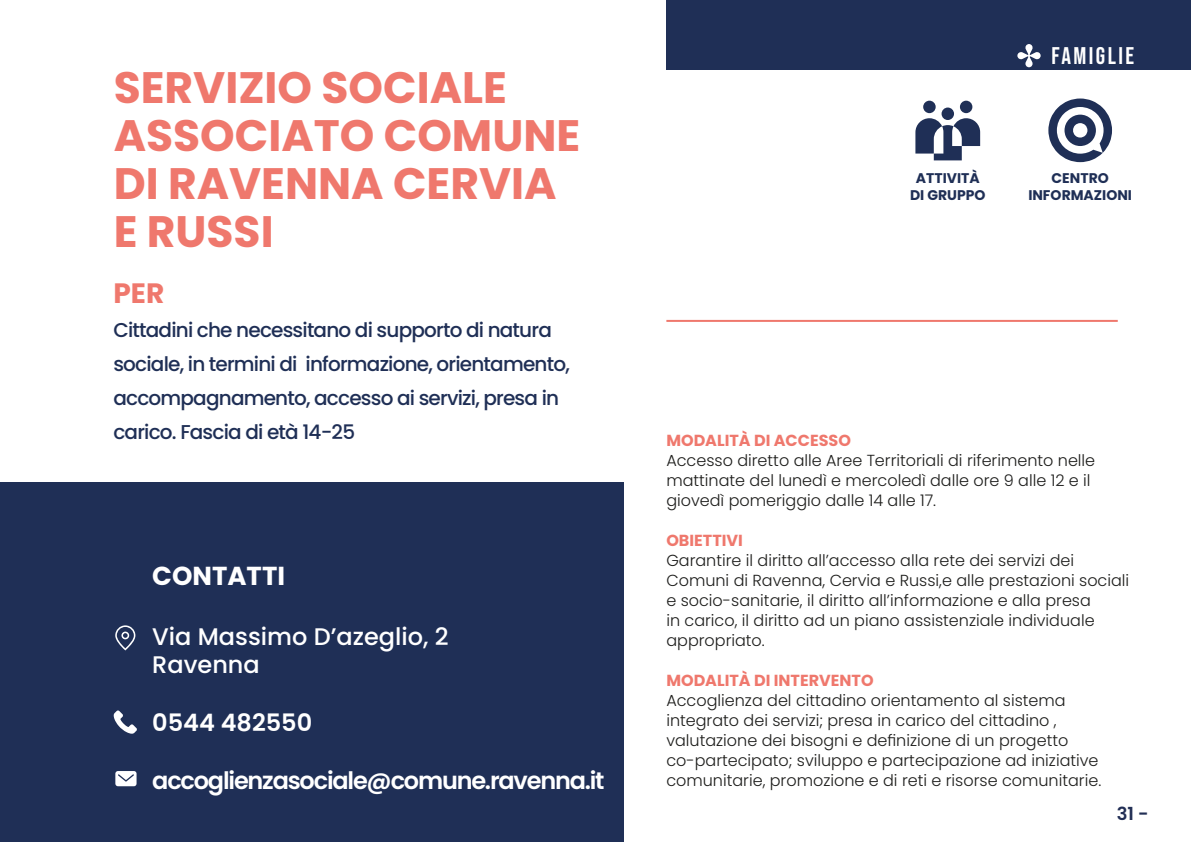
<style>
.page{position:relative;width:1191px;height:842px;background:#fff}
.page>*{position:absolute;margin:0;border:0;box-sizing:border-box;transform-origin:0 0}
.t1{font:700 44px "Poppins";color:#ef786d}
.t2{font:700 28px "Poppins";color:#ef786d}
.t3{font:700 26px "Poppins";color:#fff}
.t4{font:600 24px "Poppins";letter-spacing:-.05em;color:#fff}
.t5{font:500 24px "Poppins";color:#fff}
.t6{font:600 24px "Poppins";color:#fff}
.t7{font:24px "Bebas Neue";letter-spacing:.1em;color:#fff}
.t8{font:500 20px/34px "Poppins";letter-spacing:-.04em;color:#1f2f56}
.t9{font:600 18px "Poppins";color:#222f55}
.t10{font:300 16px/20px "Poppins";color:#1d1d1b}
.t11{font:700 16px "Poppins";color:#ef786d}
.t12{font:700 14px "Poppins";color:#1f2f56}
</style>
<div class="page">
<div style="left:0;top:483px;width:624px;height:359px;background:#1f2f56"></div>
<svg style="left:114px;top:710px;width:23px;height:24px"></svg>
<svg style="left:115px;top:625px;width:20px;height:25px"></svg>
<hr style="left:666px;top:320px;width:451px;height:2px;background:#ef786d">
<div style="left:923px;top:101px;width:12px;height:12px;background:#1f2f56;border-radius:50%"></div>
<div style="left:941px;top:108px;width:13px;height:12px;background:#1f2f56;border-radius:50%"></div>
<svg style="left:915px;top:118px;width:65px;height:42px"></svg>
<div style="left:960px;top:101px;width:12px;height:12px;background:#1f2f56;border-radius:50%"></div>
<svg style="left:1048px;top:99px;width:64px;height:63px"></svg>
<svg style="left:115px;top:771px;width:22px;height:15px"></svg>
<div style="left:666px;top:0;width:525px;height:69px;background:#1f2f56"></div>
<svg style="left:1017px;top:44px;width:23px;height:23px"></svg>
<p class="t1" style="left:114px;top:62px;width:395px">SERVIZIO SOCIALE</p>
<p class="t1" style="left:114px;top:110px;width:468px">ASSOCIATO COMUNE</p>
<p class="t1" style="left:114px;top:158px;width:444px">DI RAVENNA CERVIA</p>
<p class="t1" style="left:114px;top:206px;width:161px">E RUSSI</p>
<p class="t2" style="left:113px;top:277px;width:52px">PER</p>
<p class="t8" style="left:113px;top:313px;width:458px">Cittadini che necessitano di supporto di natura sociale, in termini di informazione, orientamento, accompagnamento, accesso ai servizi, presa in carico. Fascia di età 14-25</p>
<p class="t3" style="left:152px;top:560px;width:134px">CONTATTI</p>
<p class="t5" style="left:152px;top:622px;width:298px">Via Massimo D’azeglio, 2</p>
<p class="t5" style="left:152px;top:651px;width:109px">Ravenna</p>
<p class="t6" style="left:152px;top:709px;width:161px">0544 482550</p>
<p class="t4" style="left:152px;top:766px;width:454px">accoglienzasociale@comune.ravenna.it</p>
<p class="t12" style="left:915px;top:170px;width:65px">ATTIVITÀ</p>
<p class="t12" style="left:910px;top:187px;width:77px">DI GRUPPO</p>
<p class="t7" style="left:1051px;top:42px;width:84px">FAMIGLIE</p>
<p class="t12" style="left:1051px;top:170px;width:59px">CENTRO</p>
<p class="t12" style="left:1028px;top:187px;width:105px">INFORMAZIONI</p>
<p class="t11" style="left:666px;top:431px;width:186px">MODALITÀ DI ACCESSO</p>
<p class="t10" style="left:666px;top:451px;width:430px">Accesso diretto alle Aree Territoriali di riferimento nelle mattinate del lunedì e mercoledì dalle ore 9 alle 12 e il giovedì pomeriggio dalle 14 alle 17.</p>
<p class="t11" style="left:666px;top:531px;width:78px">OBIETTIVI</p>
<p class="t10" style="left:666px;top:551px;width:464px">Garantire il diritto all’accesso alla rete dei servizi dei Comuni di Ravenna, Cervia e Russi,e alle prestazioni sociali e socio-sanitarie, il diritto all’informazione e alla presa<br>in carico, il diritto ad un piano assistenziale individuale appropriato.</p>
<p class="t11" style="left:666px;top:671px;width:209px">MODALITÀ DI INTERVENTO</p>
<p class="t10" style="left:666px;top:691px;width:436px">Accoglienza del cittadino orientamento al sistema integrato dei servizi; presa in carico del cittadino , valutazione dei bisogni e definizione di un progetto co-partecipato; sviluppo e partecipazione ad iniziative comunitarie, promozione e di reti e risorse comunitarie.</p>
<p class="t9" style="left:1116px;top:803px;width:34px">31 -</p>
</div>
